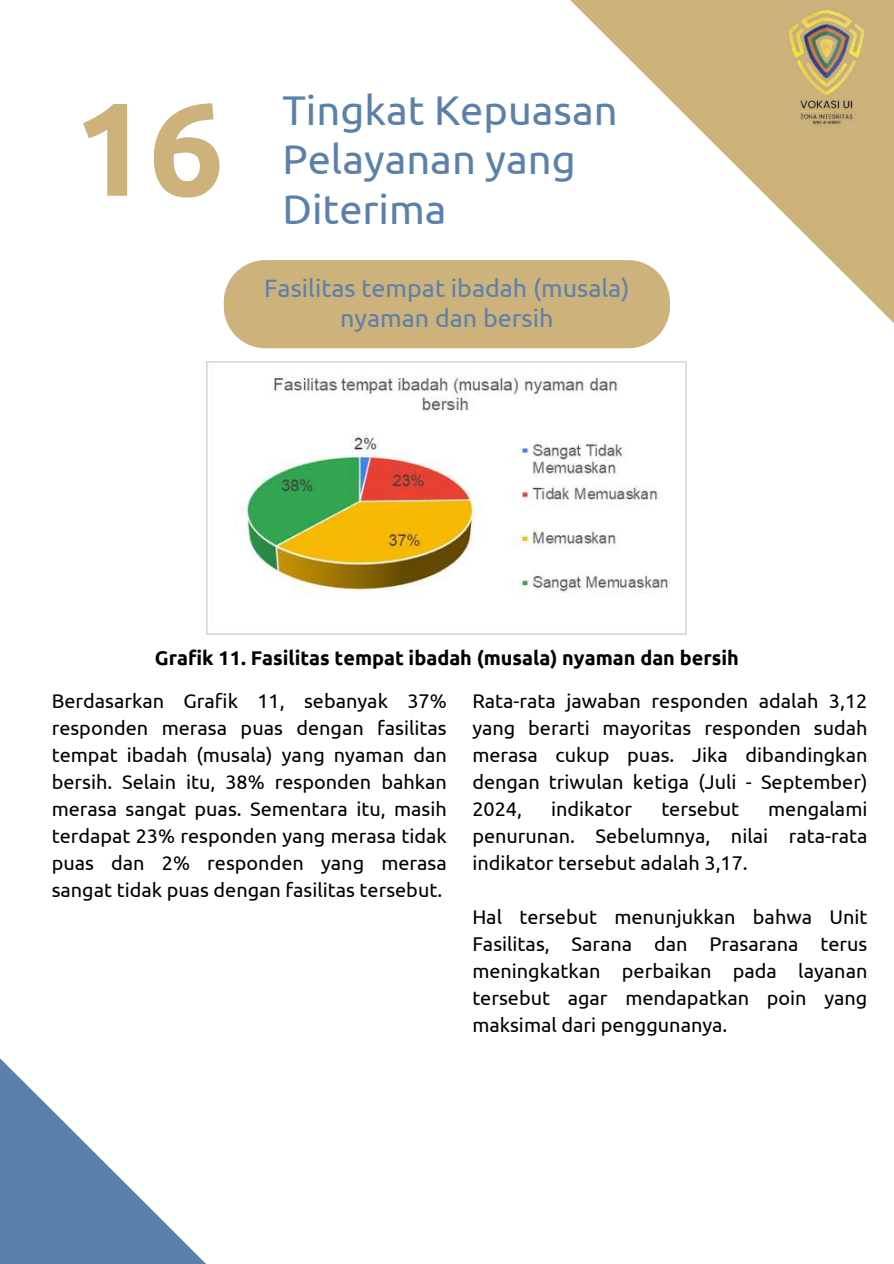
<style>
.page{position:relative;width:894px;height:1264px;background:#fff}
.page>*{position:absolute;margin:0;border:0;box-sizing:border-box;transform-origin:0 0}
.t1{font:700 132.3px "Ubuntu";color:#cdb27b}
.t2{font:41.55px/49.5px "Ubuntu";color:#5b81ab}
.t3{font:25.05px/29.2px "Ubuntu";color:#5b81ab;text-align:center}
.t4{font:19.8px/27px "Ubuntu";color:#000;text-align:justify}
.t5{font:700 19.8px "Ubuntu";color:#000}
</style>
<div class="page">
<svg style="left:570px;top:0;width:323px;height:322px"></svg>
<svg style="left:0;top:1058px;width:205px;height:205px;fill:#5b81ab"></svg>
<img style="left:758px;top:0;width:135px;height:135px">
<div style="left:224px;top:260px;width:445px;height:88px;background:#cdb27b"></div>
<img style="left:207px;top:361px;width:479px;height:273px">
<h1 class="t1" style="left:74px;top:72px;width:152px">16</h1>
<h2 class="t2" style="left:282px;top:85px;width:337px">Tingkat Kepuasan<br>Pelayanan yang</h2>
<h2 class="t2" style="left:282px;top:184px;width:166px">Diterima</h2>
<p class="t3" style="left:264px;top:273px;width:367px">Fasilitas tempat ibadah (musala) nyaman dan bersih</p>
<p class="t5" style="left:155px;top:646px;width:585px">Grafik 11. Fasilitas tempat ibadah (musala) nyaman dan bersih</p>
<p class="t4" style="left:52px;top:687px;width:396px">Berdasarkan Grafik 11, sebanyak 37% responden merasa puas dengan fasilitas tempat ibadah (musala) yang nyaman dan bersih. Selain itu, 38% responden bahkan merasa sangat puas. Sementara itu, masih terdapat 23% responden yang merasa tidak puas dan 2% responden yang merasa sangat tidak puas dengan fasilitas tersebut.</p>
<p class="t4" style="left:472px;top:687px;width:396px">Rata-rata jawaban responden adalah 3,12 yang berarti mayoritas responden sudah merasa cukup puas. Jika dibandingkan dengan triwulan ketiga (Juli - September)<br>2024,</p>
<p class="t4" style="left:472px;top:795px;width:396px;text-indent:296px">mengalami penurunan. Sebelumnya, nilai rata-rata indikator tersebut adalah 3,17.</p>
<p class="t4" style="left:472px;top:903px;width:396px">Hal tersebut menunjukkan bahwa Unit Fasilitas, Sarana dan Prasarana terus meningkatkan perbaikan pada layanan tersebut agar mendapatkan poin yang maksimal dari penggunanya.</p>
<p class="t4" style="left:551px;top:795px;width:83px">indikator</p>
<p class="t4" style="left:661px;top:795px;width:79px">tersebut</p>
</div>
